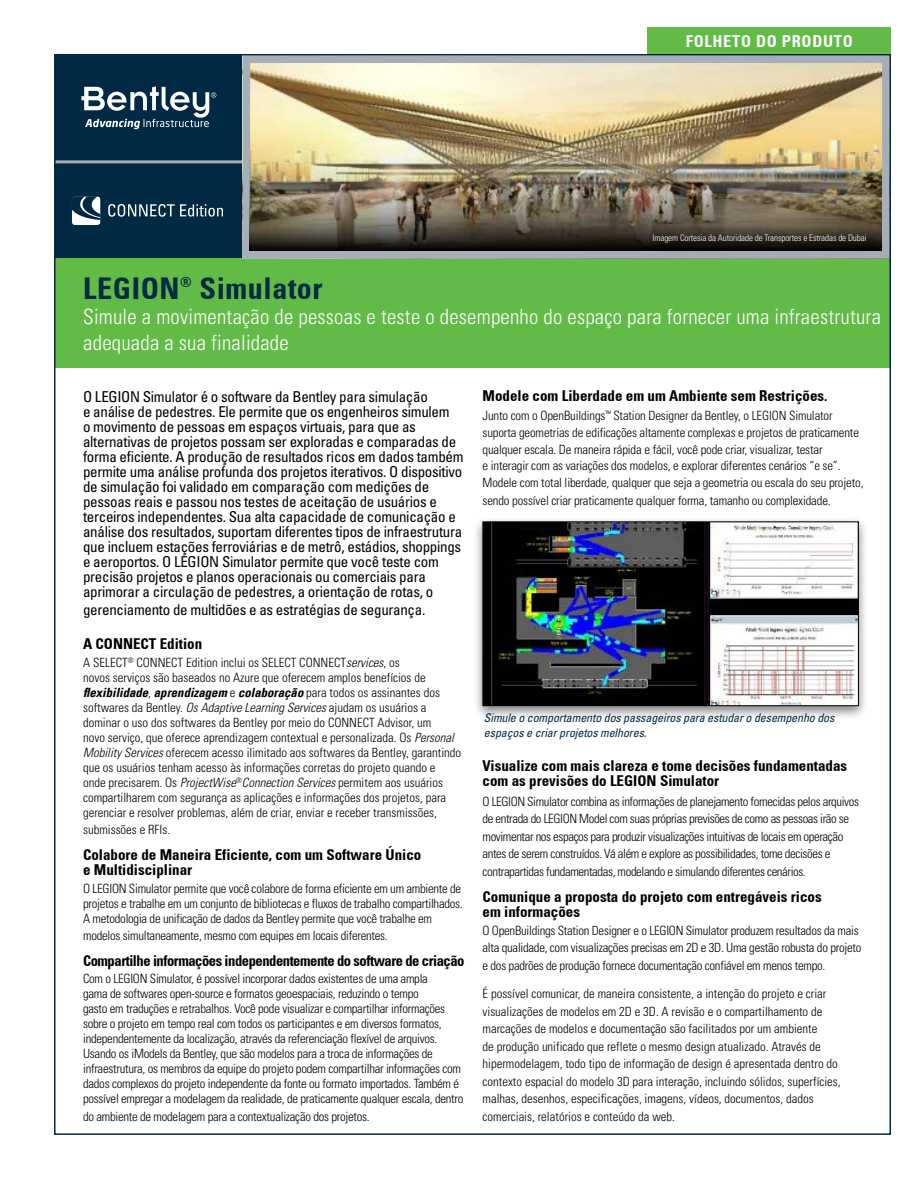
<style>
.page{position:relative;width:918px;height:1188px;background:#fff}
.page>*{position:absolute;margin:0;border:0;box-sizing:border-box;transform-origin:0 0}
.t1{font:700 condensed 30px "Univers 67";letter-spacing:.02em;color:#002a44}
.t2{font:300 condensed 21px/25.2px "Univers";letter-spacing:.01em;color:#fff}
.t3{font:700 condensed 16.5px "Univers 67";letter-spacing:.04em;color:#fff}
.t4{font:condensed 15px/15px "Univers";letter-spacing:-.02em;color:#000}
.t5{font:700 condensed 15px/15.1px "Univers 67";color:#000}
.t6{font:700 condensed 15px "Univers 67";letter-spacing:-.03em;color:#000}
.t7{font:300 condensed 12.75px/15px "Univers";letter-spacing:-.01em;color:#000}
.t8{font:300 condensed 12.75px/17.4px "Univers";letter-spacing:-.03em;color:#000}
.t9{font:italic 700 condensed 12.75px "Univers LT";color:#000}
.t10{font:italic condensed 12px/14.4px "Univers";letter-spacing:-.01em;color:#002a44}
.t11{font:300 condensed 9px "Univers";letter-spacing:-.01em;color:#fff}
.s1{font-style:italic}
.s2{font-family:"Univers";font-weight:300;font-style:normal}
</style>
<div class="page">
<div style="left:55px;top:55px;width:188px;height:105px;background:#002a44"></div>
<div style="left:55px;top:161px;width:188px;height:97px;background:#002a44"></div>
<hr style="left:55px;top:160px;width:188px;height:3px;background:#a6afb7">
<svg style="left:108px;top:204px;width:115px;height:13px"></svg>
<svg style="left:72px;top:196px;width:29px;height:29px"></svg>
<svg style="left:81px;top:86px;width:135px;height:43px"></svg>
<div style="left:648px;top:27px;width:243px;height:27px;background:#62bb46"></div>
<div style="left:55px;top:258px;width:836px;height:110px;background:#62bb46"></div>
<div style="left:243px;top:56px;width:647px;height:202px;border:8px solid #a6afb7"></div>
<div style="left:473px;top:516px;width:396px;height:205px;background:#000;opacity:.5"></div>
<img style="left:482px;top:521px;width:377px;height:186px">
<img style="left:250px;top:63px;width:632px;height:188px">
<div style="left:646px;top:224px;width:239px;height:35px;background:#000;opacity:.75"></div>
<div style="left:655px;top:230px;width:226px;height:22px;background:linear-gradient(to bottom,#4b4334,#000)"></div>
<p class="t3" style="left:686px;top:31px;width:169px">FOLHETO DO PRODUTO</p>
<p class="t11" style="left:653px;top:233px;width:216px">Imagem Cortesia da Autoridade de Transportes e Estradas de Dubai</p>
<h1 class="t1" style="left:83px;top:270px;width:241px">LEGION<sup>®</sup> Simulator</h1>
<h2 class="t2" style="left:83px;top:304px;width:799px">Simule a movimentação de pessoas e teste o desempenho do espaço para fornecer uma infraestrutura adequada a sua finalidade</h2>
<p class="t4" style="left:83px;top:389px;width:382px">O LEGION Simulator é o software da Bentley para simulação<br>e análise de pedestres. Ele permite que os engenheiros simulem<br>o movimento de pessoas em espaços virtuais, para que as alternativas de projetos possam ser exploradas e comparadas de forma eficiente. A produção de resultados ricos em dados também permite uma análise profunda dos projetos iterativos. O dispositivo de simulação foi validado em comparação com medições de pessoas reais e passou nos testes de aceitação de usuários e terceiros independentes. Sua alta capacidade de comunicação e análise dos resultados, suportam diferentes tipos de infraestrutura que incluem estações ferroviárias e de metrô, estádios, shoppings e aeroportos. O LEGION Simulator permite que você teste com precisão projetos e planos operacionais ou comerciais para aprimorar a circulação de pedestres, a orientação de rotas, o</p>
<p class="t4" style="left:83px;top:602px;width:344px">gerenciamento de multidões e as estratégias de segurança.</p>
<p class="t5" style="left:83px;top:636px;width:121px">A CONNECT Edition</p>
<p class="t7" style="left:83px;top:655px;width:344px">A SELECT<sup>®</sup> CONNECT Edition inclui os SELECT CONNECT<span class="s1">services</span>, os novos serviços são baseados no Azure que oferecem amplos benefícios de</p>
<p class="t9" style="left:83px;top:684px;width:358px">flexibilidade<span class="s2">,</span> aprendizagem <span class="s2">e</span> colaboração <span class="s2">para todos os assinantes dos</span></p>
<p class="t7" style="left:83px;top:700px;width:380px">softwares da Bentley. <span class="s1">Os Adaptive Learning Services</span> ajudam os usuários a dominar o uso dos softwares da Bentley por meio do CONNECT Advisor, um<br>novo serviço, que oferece aprendizagem contextual e personalizada. Os <span class="s1">Personal Mobility Services</span> oferecem acesso ilimitado aos softwares da Bentley, garantindo que os usuários tenham acesso às informações corretas do projeto quando e onde precisarem. Os <span class="s1">ProjectWise</span><sup>®</sup><span class="s1">Connection Services</span> permitem aos usuários compartilharem com segurança as aplicações e informações dos projetos, para gerenciar e resolver problemas, além de criar, enviar e receber transmissões,</p>
<p class="t7" style="left:83px;top:822px;width:89px">submissões e RFIs.</p>
<p class="t5" style="left:83px;top:847px;width:340px">Colabore de Maneira Eficiente, com um Software Único e Multidisciplinar</p>
<p class="t7" style="left:83px;top:881px;width:381px;text-align:justify">O LEGION Simulator permite que você colabore de forma eficiente em um ambiente de projetos e trabalhe em um conjunto de bibliotecas e fluxos de trabalho compartilhados.<br>A metodologia de unificação de dados da Bentley permite que você trabalhe em</p>
<p class="t7" style="left:83px;top:928px;width:306px">modelos simultaneamente, mesmo com equipes em locais diferentes.</p>
<p class="t6" style="left:83px;top:951px;width:383px">Compartilhe informações independentemente do software de criação</p>
<p class="t7" style="left:83px;top:971px;width:382px">Com o LEGION Simulator, é possível incorporar dados existentes de uma ampla<br>gama de softwares open-source e formatos geoespaciais, reduzindo o tempo<br>gasto em traduções e retrabalhos. Você pode visualizar e compartilhar informações sobre o projeto em tempo real com todos os participantes e em diversos formatos, independentemente da localização, através da referenciação flexível de arquivos.<br>Usando os iModels da Bentley, que são modelos para a troca de informações de infraestrutura, os membros da equipe do projeto podem compartilhar informações com dados complexos do projeto independente da fonte ou formato importados. Também é possível empregar a modelagem da realidade, de praticamente qualquer escala, dentro</p>
<p class="t7" style="left:83px;top:1109px;width:288px">do ambiente de modelagem para a contextualização dos projetos.</p>
<p class="t5" style="left:483px;top:388px;width:346px">Modele com Liberdade em um Ambiente sem Restrições.</p>
<p class="t7" style="left:483px;top:407px;width:382px;line-height:16.8px">Junto com o OpenBuildings<sup>™</sup> Station Designer da Bentley, o LEGION Simulator suporta geometrias de edificações altamente complexas e projetos de praticamente qualquer escala. De maneira rápida e fácil, você pode criar, visualizar, testar<br>e interagir com as variações dos modelos, e explorar diferentes cenários “e se”.<br>Modele com total liberdade, qualquer que seja a geometria ou escala do seu projeto, sendo possível criar praticamente qualquer forma, tamanho ou complexidade.</p>
<p class="t10" style="left:484px;top:711px;width:352px">Simule o comportamento dos passageiros para estudar o desempenho dos espaços e criar projetos melhores.</p>
<p class="t5" style="left:483px;top:758px;width:366px">Visualize com mais clareza e tome decisões fundamentadas com as previsões do LEGION Simulator</p>
<p class="t8" style="left:483px;top:793px;width:378px">O LEGION Simulator combina as informações de planejamento fornecidas pelos arquivos de entrada do LEGION Model com suas próprias previsões de como as pessoas irão se movimentar nos espaços para produzir visualizações intuitivas de locais em operação antes de serem construídos. Vá além e explore as possibilidades, tome decisões e contrapartidas fundamentadas, modelando e simulando diferentes cenários.</p>
<p class="t5" style="left:483px;top:889px;width:341px">Comunique a proposta do projeto com entregáveis ricos em informações</p>
<p class="t7" style="left:483px;top:922px;width:380px;line-height:17.4px">O OpenBuildings Station Designer e o LEGION Simulator produzem resultados da mais alta qualidade, com visualizações precisas em 2D e 3D. Uma gestão robusta do projeto e dos padrões de produção fornece documentação confiável em menos tempo.</p>
<p class="t7" style="left:483px;top:985px;width:360px;line-height:17.4px">É possível comunicar, de maneira consistente, a intenção do projeto e criar visualizações de modelos em 2D e 3D. A revisão e o compartilhamento de marcações de modelos e documentação são facilitados por um ambiente<br>de produção unificado que reflete o mesmo design atualizado. Através de hipermodelagem, todo tipo de informação de design é apresentada dentro do contexto espacial do modelo 3D para interação, incluindo sólidos, superfícies, malhas, desenhos, especificações, imagens, vídeos, documentos, dados comerciais, relatórios e conteúdo da web.</p>
</div>
